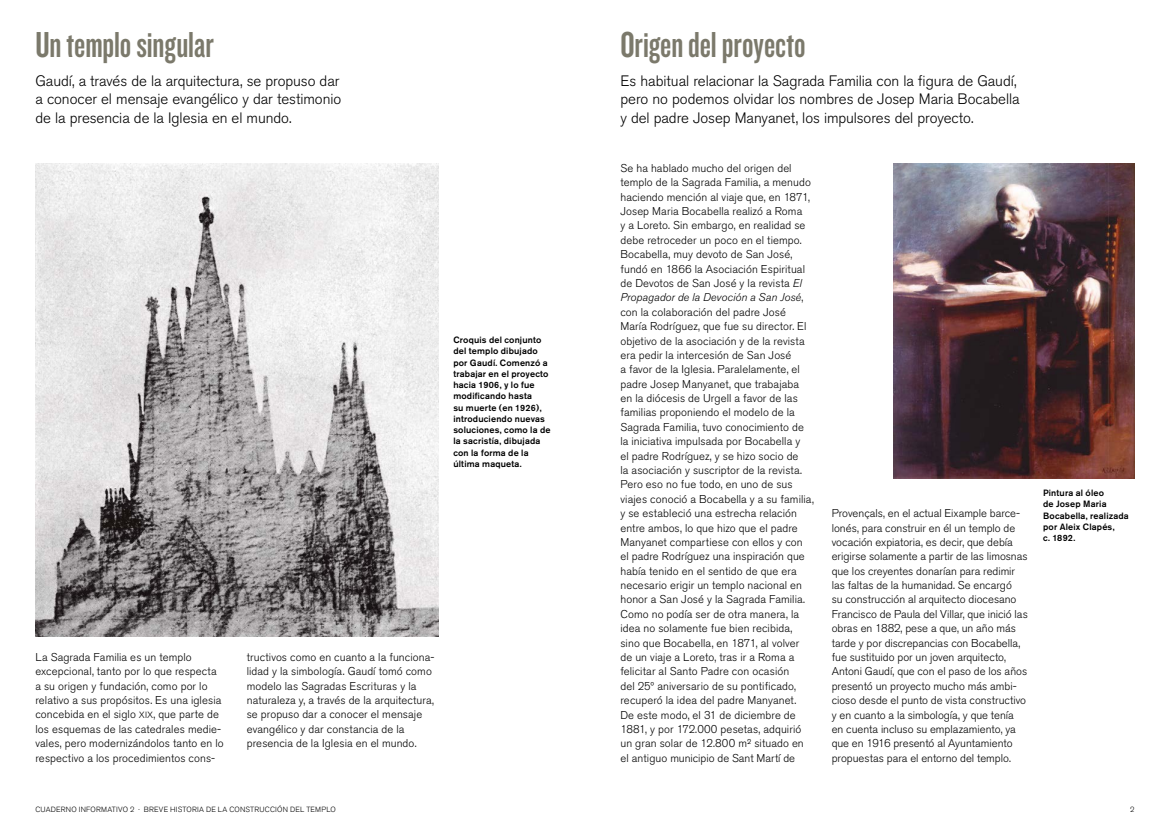
<style>
.page{position:relative;width:1170px;height:833px;background:#fff}
.page>*{position:absolute;margin:0;border:0;box-sizing:border-box;transform-origin:0 0}
.TXT_TIT_GRIS{font:37.5px "Knockout HTF48 Featherweight";letter-spacing:-.005em;color:#7b796b}
.COVER_INTRO{font:300 15px/18.8px "Akzidenz Grotesk BE";letter-spacing:-.005em;color:#000}
.TXT_TXT{font:300 11.25px/14.4px "Akzidenz Grotesk BE";letter-spacing:.01em;color:#000}
.TXT_PEU_SANS_IMATGES{font:500 9px/11.2px "Akzidenz Grotesk BE";letter-spacing:.02em;color:#000}
.NAV{font:300 7.5px "Akzidenz Grotesk BE";letter-spacing:.025em;color:#000}
.s1{font-family:"Akzidenz Grotesk BE Light SC800";font-weight:400;font-size:9px}
.s2{font-family:"Akzidenz Grotesk BQ";font-style:italic}
</style>
<div class="page">
<img style="left:35px;top:163px;width:403px;height:473px">
<img style="left:893px;top:163px;width:241px;height:315px">
<p class="TXT_TIT_GRIS" style="left:35px;top:26px;width:180px">Un templo singular</p>
<p class="TXT_TIT_GRIS" style="left:620px;top:26px;width:187px">Origen del proyecto</p>
<p class="COVER_INTRO" style="left:35px;top:71px;width:307px;text-align:justify">Gaudí, a través de la arquitectura, se propuso dar a conocer el mensaje evangélico y dar testimonio de la presencia de la Iglesia en el mundo.</p>
<p class="TXT_PEU_SANS_IMATGES" style="left:453px;top:334px;width:99px">Croquis del conjunto del templo dibujado por Gaudí. Comenzó a trabajar en el proyecto hacia 1906, y lo fue modificando hasta<br>su muerte (en 1926), introduciendo nuevas soluciones, como la de la sacristía, dibujada con la forma de la última maqueta.</p>
<p class="TXT_TXT" style="left:35px;top:650px;width:190px">La Sagrada Familia es un templo excepcional, tanto por lo que respecta a su origen y fundación, como por lo relativo a sus propósitos. Es una iglesia concebida en el siglo <span class="s1">xix</span>, que parte de los esquemas de las catedrales medie&shy;vales, pero modernizándolos tanto en lo respectivo a los procedimientos cons-</p>
<p class="TXT_TXT" style="left:247px;top:650px;width:189px">tructivos como en cuanto a la funciona&shy;lidad y la simbología. Gaudí tomó como modelo las Sagradas Escrituras y la naturaleza y, a través de la arquitectura, se propuso dar a conocer el mensaje evangélico y dar constancia de la presencia de la Iglesia en el mundo.</p>
<p class="COVER_INTRO" style="left:620px;top:71px;width:400px">Es habitual relacionar la Sagrada Familia con la figura de Gaudí, pero no podemos olvidar los nombres de Josep Maria Bocabella y del padre Josep Manyanet, los impulsores del proyecto.</p>
<p class="TXT_TXT" style="left:620px;top:161px;width:195px">Se ha hablado mucho del origen del templo de la Sagrada Familia, a menudo haciendo mención al viaje que, en 1871, Josep Maria Bocabella realizó a Roma<br>y a Loreto. Sin embargo, en realidad se debe retroceder un poco en el tiempo.<br>Bocabella, muy devoto de San José, fundó en 1866 la Asociación Espiritual de Devotos de San José y la revista <span class="s2">El Propagador de la Devoción a San José</span>, con la colaboración del padre José María Rodríguez, que fue su director. El objetivo de la asociación y de la revista era pedir la intercesión de San José<br>a favor de la Iglesia. Paralelamente, el padre Josep Manyanet, que trabajaba en la diócesis de Urgell a favor de las familias proponiendo el modelo de la Sagrada Familia, tuvo conocimiento de la iniciativa impulsada por Bocabella y<br>el padre Rodríguez, y se hizo socio de<br>la asociación y suscriptor de la revista.<br>Pero eso no fue todo, en uno de sus viajes conoció a Bocabella y a su familia, y se estableció una estrecha relación entre ambos, lo que hizo que el padre Manyanet compartiese con ellos y con<br>el padre Rodríguez una inspiración que había tenido en el sentido de que era necesario erigir un templo nacional en honor a San José y la Sagrada Familia.<br>Como no podía ser de otra manera, la idea no solamente fue bien recibida, sino que Bocabella, en 1871, al volver de un viaje a Loreto, tras ir a Roma a felicitar al Santo Padre con ocasión<br>del 25º aniversario de su pontificado, recuperó la idea del padre Manyanet.<br>De este modo, el 31 de diciembre de 1881, y por 172.000 pesetas, adquirió un gran solar de 12.800 m² situado en el antiguo municipio de Sant Martí de</p>
<p class="TXT_TXT" style="left:831px;top:506px;width:197px">Provençals, en el actual Eixample barce&shy;lonés, para construir en él un templo de vocación expiatoria, es decir, que debía erigirse solamente a partir de las limosnas que los creyentes donarían para redimir las faltas de la humanidad. Se encargó<br>su construcción al arquitecto diocesano Francisco de Paula del Villar, que inició las obras en 1882, pese a que, un año más tarde y por discrepancias con Bocabella, fue sustituido por un joven arquitecto, Antoni Gaudí, que con el paso de los años presentó un proyecto mucho más ambi&shy;cioso desde el punto de vista constructivo y en cuanto a la simbología, y que tenía en cuenta incluso su emplazamiento, ya que en 1916 presentó al Ayuntamiento propuestas para el entorno del templo.</p>
<p class="TXT_PEU_SANS_IMATGES" style="left:1042px;top:487px;width:87px">Pintura al óleo<br>de Josep Maria<br>Bocabella, realizada por Aleix Clapés,<br>c. 1892.</p>
<p class="NAV" style="left:35px;top:805px;width:302px">CUADERNO INFORMATIVO 2 · BREVE HISTORIA DE LA CONSTRUCCIÓN DEL TEMPLO</p>
<p class="NAV" style="left:1129px;top:805px;width:6px">2</p>
</div>
